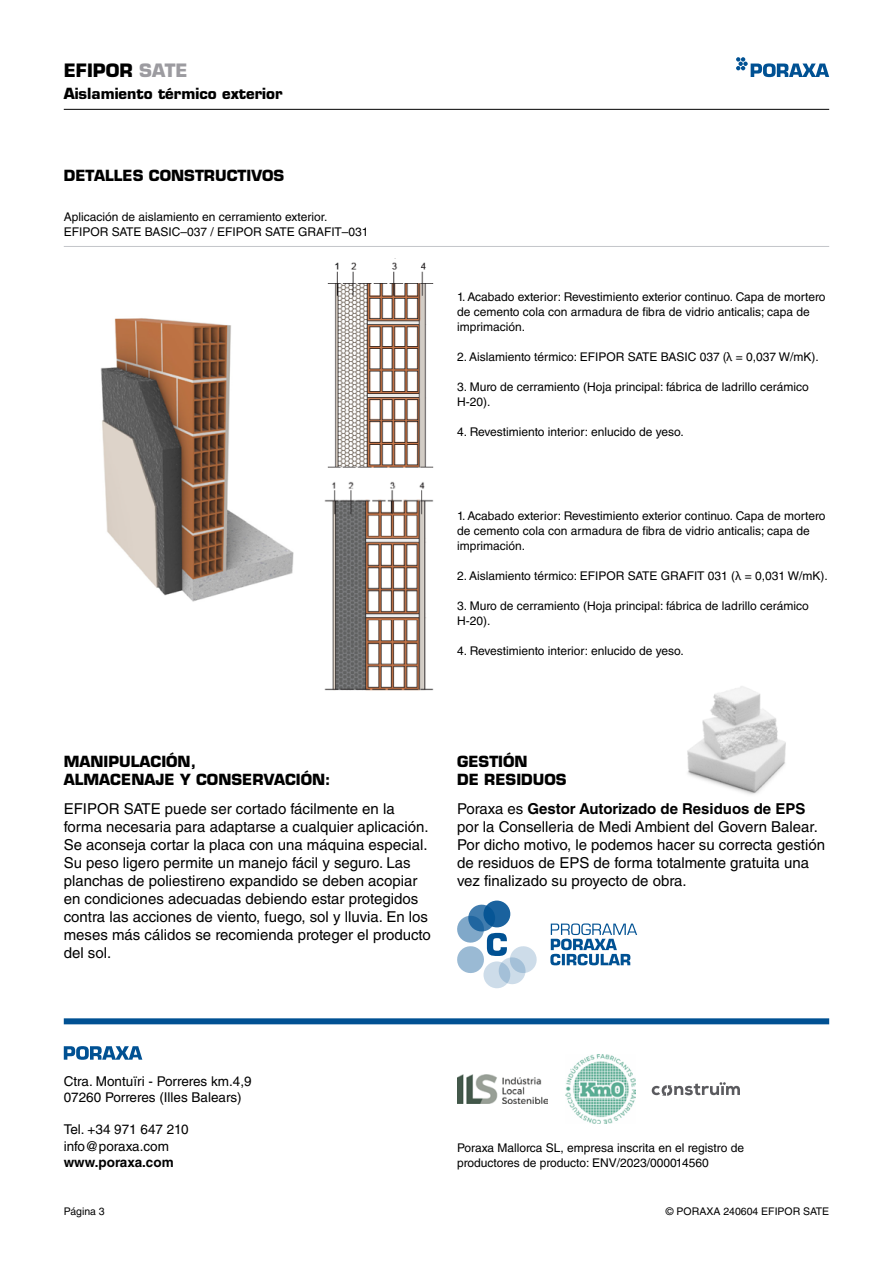
<style>
.page{position:relative;width:893px;height:1263px;background:#fff}
.page>*{position:absolute;margin:0;border:0;box-sizing:border-box;transform-origin:0 0}
.t1{font:700 18px "Eurostile LT Std";color:#000}
.t2{font:15px/18px "Helvetica LT Std";color:#000}
.t3{font:700 15px/18px "Eurostile LT Std";color:#000}
.t4{font:13.5px/16.2px "Helvetica LT Std";color:#000}
.t5{font:700 13.5px "Helvetica LT Std";color:#000}
.t6{font:12px/15px "Helvetica LT Std";color:#000}
.t7{font:10.5px "Helvetica LT Std";color:#000}
.s1{color:#9c9ba0}
.s2{font-family:"Helvetica Neue"}
.s3{font-weight:700}
</style>
<div class="page">
<img style="left:687px;top:686px;width:99px;height:109px">
<div style="left:64px;top:1018px;width:765px;height:6px;background:#005193"></div>
<svg style="left:64px;top:1046px;width:78px;height:14px"></svg>
<hr style="left:64px;top:246px;width:765px;height:1px;background:#c3c5ca">
<img style="left:100px;top:318px;width:194px;height:284px">
<img style="left:327px;top:258px;width:107px;height:210px">
<img style="left:324px;top:481px;width:110px;height:210px">
<hr style="left:64px;top:109px;width:765px;height:1px;background:#000">
<svg style="left:550px;top:923px;width:87px;height:42px"></svg>
<svg style="left:483px;top:900px;width:27px;height:27px"></svg>
<svg style="left:483px;top:961px;width:27px;height:27px"></svg>
<svg style="left:457px;top:903px;width:80px;height:83px"></svg>
<svg style="left:652px;top:1082px;width:88px;height:14px"></svg>
<img style="left:566px;top:1054px;width:69px;height:69px">
<img style="left:457px;top:1075px;width:91px;height:28px">
<svg style="left:736px;top:57px;width:93px;height:20px"></svg>
<h1 class="t1" style="left:64px;top:60px;width:125px">EFIPOR <span class="s1">SATE</span></h1>
<p class="t3" style="left:64px;top:84px;width:220px">Aislamiento térmico exterior</p>
<p class="t3" style="left:64px;top:167px;width:222px">DETALLES CONSTRUCTIVOS</p>
<p class="t6" style="left:64px;top:210px;width:306px;line-height:14.4px">Aplicación de aislamiento en cerramiento exterior.<br>EFIPOR SATE BASIC–037 / EFIPOR SATE GRAFIT–031</p>
<p class="t6" style="left:457px;top:289px;width:370px">1. Acabado exterior: Revestimiento exterior continuo. Capa de mortero de cemento cola con armadura de fibra de vidrio anticalis; capa de imprimación.</p>
<p class="t6" style="left:457px;top:349px;width:363px">2. Aislamiento térmico: EFIPOR SATE BASIC 037 <span class="s2">(λ</span> = 0,037 W/mK).</p>
<p class="t6" style="left:457px;top:379px;width:353px">3. Muro de cerramiento (Hoja principal: fábrica de ladrillo cerámico<br>H-20).</p>
<p class="t6" style="left:457px;top:424px;width:228px">4. Revestimiento interior: enlucido de yeso.</p>
<p class="t6" style="left:457px;top:508px;width:370px">1. Acabado exterior: Revestimiento exterior continuo. Capa de mortero de cemento cola con armadura de fibra de vidrio anticalis; capa de imprimación.</p>
<p class="t6" style="left:457px;top:568px;width:372px">2. Aislamiento térmico: EFIPOR SATE GRAFIT 031 (<span class="s2">λ</span> = 0,031 W/mK).</p>
<p class="t6" style="left:457px;top:598px;width:353px">3. Muro de cerramiento (Hoja principal: fábrica de ladrillo cerámico<br>H-20).</p>
<p class="t6" style="left:457px;top:643px;width:228px">4. Revestimiento interior: enlucido de yeso.</p>
<p class="t3" style="left:64px;top:752px;width:268px">MANIPULACIÓN,<br>ALMACENAJE Y CONSERVACIÓN:</p>
<p class="t2" style="left:64px;top:799px;width:368px">EFIPOR SATE puede ser cortado fácilmente en la forma necesaria para adaptarse a cualquier aplicación.<br>Se aconseja cortar la placa con una máquina especial.<br>Su peso ligero permite un manejo fácil y seguro. Las planchas de poliestireno expandido se deben acopiar en condiciones adecuadas debiendo estar protegidos contra las acciones de viento, fuego, sol y lluvia. En los meses más cálidos se recomienda proteger el producto del sol.</p>
<p class="t3" style="left:457px;top:752px;width:111px">GESTIÓN<br>DE RESIDUOS</p>
<p class="t2" style="left:457px;top:799px;width:369px">Poraxa es <span class="s3">Gestor Autorizado de Residuos de EPS </span>por la Conselleria de Medi Ambient del Govern Balear.<br>Por dicho motivo, le podemos hacer su correcta gestión de residuos de EPS de forma totalmente gratuita una vez finalizado su proyecto de obra.</p>
<p class="t4" style="left:64px;top:1073px;width:189px">Ctra. Montuïri - Porreres km.4,9<br>07260 Porreres (Illes Balears)</p>
<p class="t4" style="left:64px;top:1121px;width:126px">Tel. +34 971 647 210 info@poraxa.com</p>
<p class="t5" style="left:64px;top:1154px;width:111px">www.poraxa.com</p>
<p class="t6" style="left:457px;top:1141px;width:288px;line-height:14.4px">Poraxa Mallorca SL, empresa inscrita en el registro de productores de producto: ENV/2023/000014560</p>
<p class="t7" style="left:64px;top:1205px;width:43px">Página 3</p>
<p class="t7" style="left:666px;top:1205px;width:165px">© PORAXA 240604 EFIPOR SATE</p>
</div>
